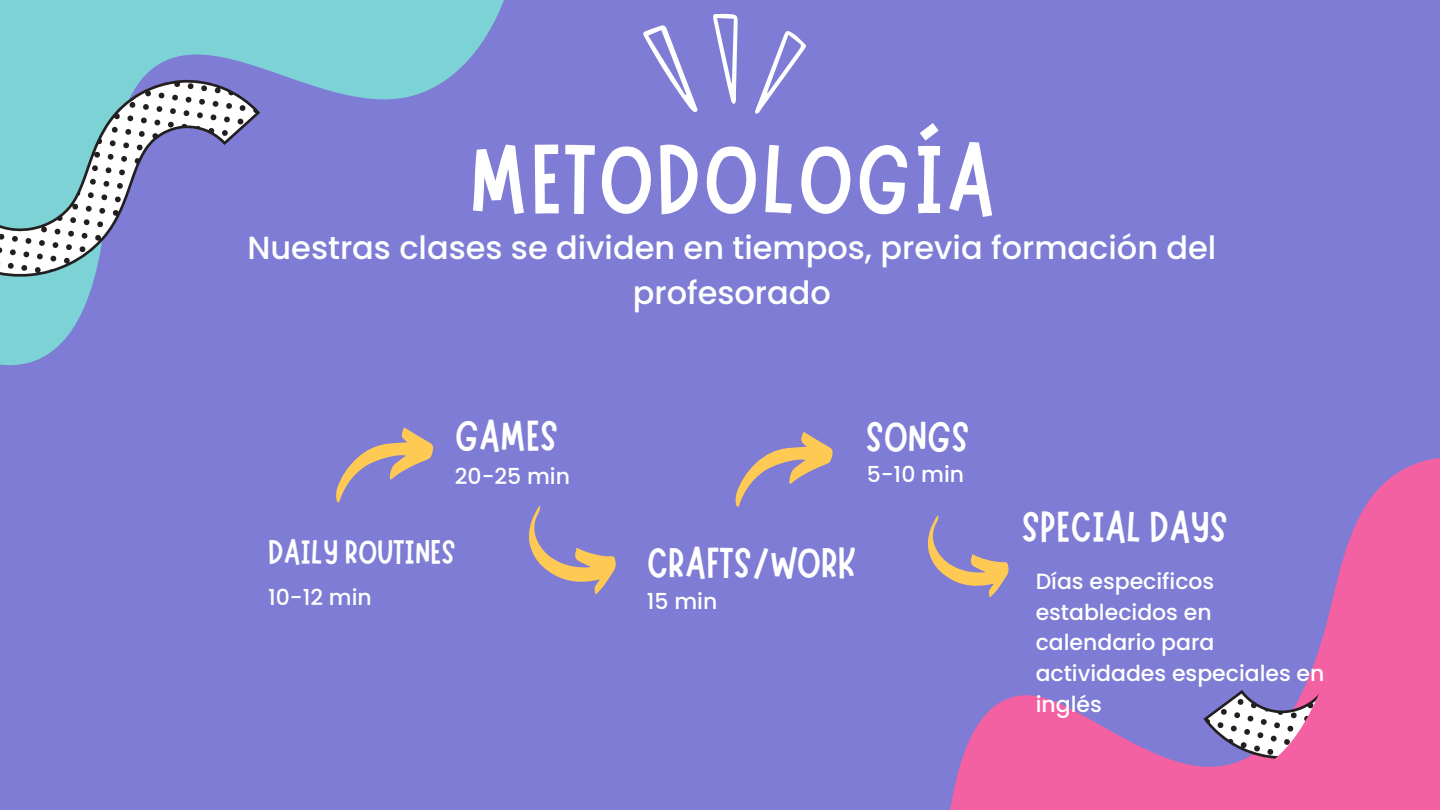
<style>
.page{position:relative;width:1440px;height:810px;background:#7e7cd4}
.page>*{position:absolute;margin:0;border:0;box-sizing:border-box;transform-origin:0 0}
.t1{font:99px "Marykate";letter-spacing:.025em;color:#fff}
.t2{font:43.3px "Marykate";color:#fff}
.t3{font:34.3px "Marykate";color:#fff}
.t4{font:500 32px/44.2px "Poppins";color:#fff;text-align:center}
.t5{font:500 22px/30.8px "Poppins";color:#fff}
</style>
<div class="page">
<svg style="left:0;top:0;width:504px;height:366px"></svg>
<svg style="left:643px;top:13px;width:163px;height:101px"></svg>
<svg style="left:336px;top:427px;width:98px;height:76px"></svg>
<svg style="left:0;top:0;width:268px;height:319px"></svg>
<svg style="left:529px;top:432px;width:911px;height:378px"></svg>
<p class="t1" style="left:469px;top:115px;width:527px">METODOLOGÍA</p>
<p class="t4" style="left:247px;top:226px;width:970px">Nuestras clases se dividen en tiempos, previa formación del profesorado</p>
<p class="t2" style="left:455px;top:407px;width:105px">GAMES</p>
<p class="t5" style="left:455px;top:461px;width:117px">20-25 min</p>
<p class="t3" style="left:268px;top:529px;width:189px">DAILY ROUTINES</p>
<p class="t5" style="left:268px;top:582px;width:105px">10-12 min</p>
<p class="t2" style="left:866px;top:409px;width:106px">SONGS</p>
<p class="t5" style="left:867px;top:459px;width:99px">5-10 min</p>
<p class="t2" style="left:647px;top:535px;width:211px">CRAFTS/WORK</p>
<p class="t5" style="left:647px;top:586px;width:72px">15 min</p>
<p class="t2" style="left:1022px;top:499px;width:208px">SPECIAL DAYS</p>
<p class="t5" style="left:1036px;top:566px;width:290px">Días especificos establecidos en calendario para actividades especiales en inglés</p>
</div>
